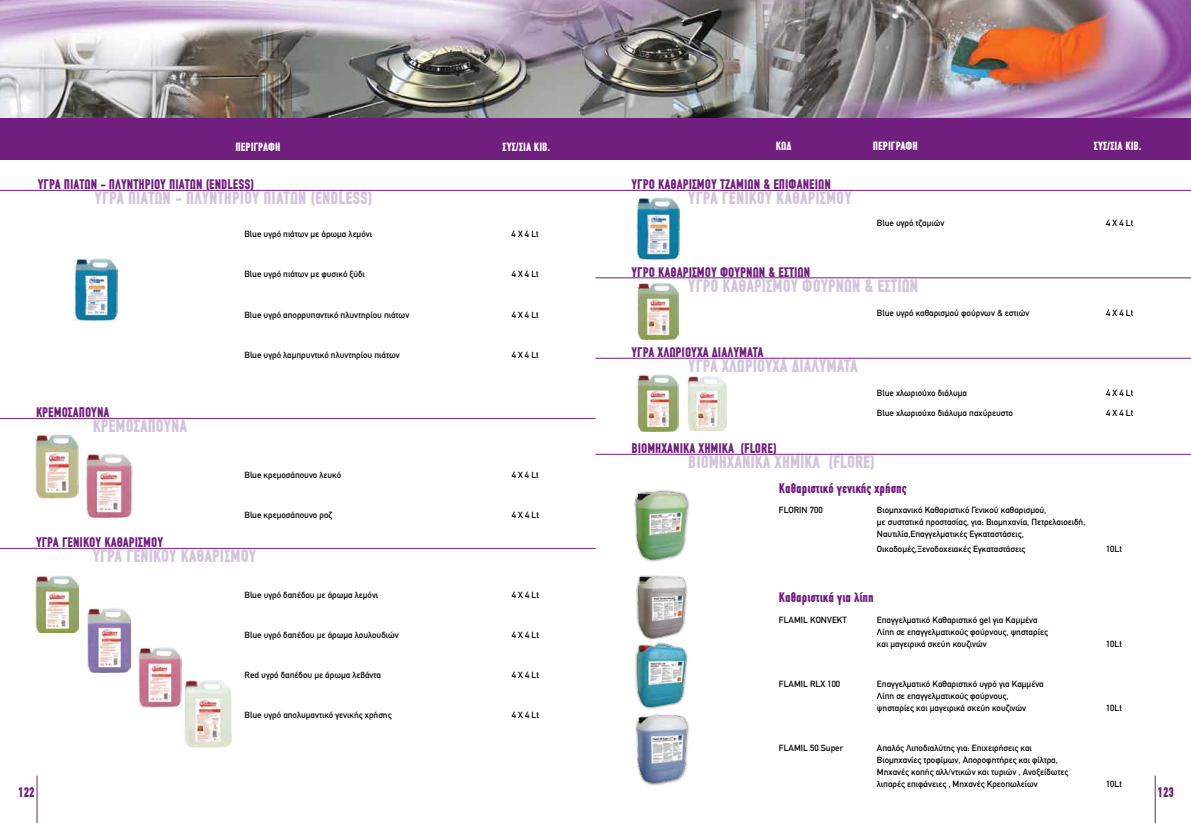
<style>
.page{position:relative;width:1191px;height:823px;background:#fff}
.page>*{position:absolute;margin:0;border:0;box-sizing:border-box;transform-origin:0 0}
.t1{font:900 18px "PF Din Text Compressed";color:#d3c4dc}
.t2{font:900 14px "PF Din Text Compressed";color:#711f7e}
.t3{font:900 12px "PF Din Text Compressed";color:#fff}
.t4{font:500 9px/12px "PF Din Text";color:#000}
</style>
<div class="page">
<img style="left:0;top:0;width:1191px;height:118px">
<hr style="left:1155px;top:775px;width:1px;height:47px;background:#711f7e">
<hr style="left:37px;top:775px;width:1px;height:47px;background:#711f7e">
<div style="left:0;top:118px;width:1191px;height:42px;background:#711f7e"></div>
<hr style="left:0;top:190px;width:1191px;height:1px;background:#711f7e">
<hr style="left:0;top:418px;width:595px;height:1px;background:#711f7e">
<hr style="left:595px;top:277px;width:596px;height:1px;background:#711f7e">
<hr style="left:595px;top:358px;width:596px;height:1px;background:#711f7e">
<hr style="left:595px;top:454px;width:596px;height:1px;background:#711f7e">
<hr style="left:0;top:548px;width:595px;height:1px;background:#711f7e">
<div style="left:633px;top:489px;width:57px;height:73px;background:#000;opacity:.6"></div>
<img style="left:633px;top:489px;width:56px;height:72px">
<img style="left:636px;top:575px;width:51px;height:64px">
<div style="left:635px;top:640px;width:54px;height:68px;background:#000;opacity:.6"></div>
<img style="left:635px;top:641px;width:52px;height:68px">
<div style="left:634px;top:712px;width:56px;height:73px;background:#000;opacity:.6"></div>
<img style="left:634px;top:712px;width:55px;height:72px">
<img style="left:74px;top:258px;width:43px;height:62px">
<img style="left:636px;top:197px;width:43px;height:62px">
<img style="left:36px;top:575px;width:43px;height:57px">
<img style="left:139px;top:646px;width:43px;height:61px">
<img style="left:88px;top:607px;width:42px;height:64px">
<img style="left:183px;top:680px;width:49px;height:67px">
<img style="left:35px;top:432px;width:43px;height:66px">
<img style="left:86px;top:453px;width:46px;height:66px">
<img style="left:638px;top:281px;width:40px;height:58px">
<img style="left:638px;top:373px;width:40px;height:58px">
<img style="left:687px;top:376px;width:39px;height:54px">
<h3 class="t3" style="left:235px;top:139px;width:47px">ΠΕΡΙΓΡΑΦΗ</h3>
<h3 class="t3" style="left:502px;top:139px;width:49px">ΣΥΣ/ΣΙΑ ΚΙΒ.</h3>
<h3 class="t3" style="left:776px;top:139px;width:17px">ΚΩΔ</h3>
<h3 class="t3" style="left:873px;top:139px;width:47px">ΠΕΡΙΓΡΑΦΗ</h3>
<h3 class="t3" style="left:1094px;top:139px;width:49px">ΣΥΣ/ΣΙΑ ΚΙΒ.</h3>
<h2 class="t2" style="left:38px;top:176px;width:218px">ΥΓΡΑ ΠΙΑΤΩΝ - ΠΛΥΝΤΗΡΙΟΥ ΠΙΑΤΩΝ (ENDLESS)</h2>
<h2 class="t2" style="left:631px;top:176px;width:201px">ΥΓΡΟ ΚΑΘΑΡΙΣΜΟΥ ΤΖΑΜΙΩΝ &amp; ΕΠΙΦΑΝΕΙΩΝ</h2>
<h1 class="t1" style="left:95px;top:187px;width:279px">ΥΓΡΑ ΠΙΑΤΩΝ - ΠΛΥΝΤΗΡΙΟΥ ΠΙΑΤΩΝ (ENDLESS)</h1>
<h1 class="t1" style="left:688px;top:187px;width:165px">ΥΓΡΑ ΓΕΝΙΚΟΥ ΚΑΘΑΡΙΣΜΟΥ</h1>
<p class="t4" style="left:877px;top:217px;width:69px">Blue υγρό τζαμιών</p>
<p class="t4" style="left:1106px;top:217px;width:29px">4X4Lt</p>
<h2 class="t2" style="left:36px;top:403px;width:75px">ΚΡΕΜΟΣΑΠΟΥΝΑ</h2>
<h1 class="t1" style="left:93px;top:415px;width:96px">ΚΡΕΜΟΣΑΠΟΥΝΑ</h1>
<h2 class="t2" style="left:36px;top:533px;width:129px">ΥΓΡΑ ΓΕΝΙΚΟΥ ΚΑΘΑΡΙΣΜΟΥ</h2>
<p class="t4" style="left:244px;top:228px;width:129px">Blue υγρό πιάτων με άρωμα λεμόνι</p>
<p class="t4" style="left:511px;top:228px;width:29px">4X4Lt</p>
<p class="t4" style="left:244px;top:268px;width:122px">Blue υγρό πιάτων με φυσικό ξύδι</p>
<p class="t4" style="left:511px;top:268px;width:29px">4X4Lt</p>
<p class="t4" style="left:244px;top:308px;width:166px">Blue υγρό απορρυπαντικό πλυντηρίου πιάτων</p>
<p class="t4" style="left:511px;top:308px;width:29px">4X4Lt</p>
<p class="t4" style="left:244px;top:348px;width:157px">Blue υγρό λαμπρυντικό πλυντηρίου πιάτων</p>
<p class="t4" style="left:511px;top:348px;width:29px">4X4Lt</p>
<p class="t4" style="left:244px;top:468px;width:98px">Blue κρεμοσάπουνο λευκό</p>
<p class="t4" style="left:512px;top:468px;width:29px">4X4Lt</p>
<p class="t4" style="left:245px;top:508px;width:89px">Blue κρεμοσάπουνο ροζ</p>
<p class="t4" style="left:512px;top:508px;width:29px">4X4Lt</p>
<h1 class="t1" style="left:93px;top:545px;width:165px">ΥΓΡΑ ΓΕΝΙΚΟΥ ΚΑΘΑΡΙΣΜΟΥ</h1>
<p class="t4" style="left:245px;top:588px;width:135px">Blue υγρό δαπέδου με άρωμα λεμόνι</p>
<p class="t4" style="left:512px;top:588px;width:29px">4X4Lt</p>
<p class="t4" style="left:245px;top:628px;width:156px">Blue υγρό δαπέδου με άρωμα λουλουδιών</p>
<p class="t4" style="left:512px;top:628px;width:29px">4X4Lt</p>
<p class="t4" style="left:245px;top:668px;width:138px">Red υγρό δαπέδου με άρωμα λεβάντα</p>
<p class="t4" style="left:512px;top:668px;width:29px">4X4Lt</p>
<p class="t4" style="left:245px;top:708px;width:148px">Blue υγρό απολυμαντικό γενικής χρήσης</p>
<p class="t4" style="left:512px;top:708px;width:29px">4X4Lt</p>
<h2 class="t2" style="left:631px;top:263px;width:180px">ΥΓΡΟ ΚΑΘΑΡΙΣΜΟΥ ΦΟΥΡΝΩΝ &amp; ΕΣΤΙΩΝ</h2>
<h1 class="t1" style="left:688px;top:274px;width:231px">ΥΓΡΟ ΚΑΘΑΡΙΣΜΟΥ ΦΟΥΡΝΩΝ &amp; ΕΣΤΙΩΝ</h1>
<h2 class="t2" style="left:631px;top:343px;width:133px">ΥΓΡΑ ΧΛΩΡΙΟΥΧΑ ΔΙΑΛΥΜΑΤΑ</h2>
<h1 class="t1" style="left:688px;top:355px;width:171px">ΥΓΡΑ ΧΛΩΡΙΟΥΧΑ ΔΙΑΛΥΜΑΤΑ</h1>
<p class="t4" style="left:877px;top:307px;width:154px">Blue υγρό καθαρισμού φούρνων &amp; εστιών</p>
<p class="t4" style="left:1106px;top:307px;width:29px">4X4Lt</p>
<p class="t4" style="left:877px;top:387px;width:92px">Blue χλωριούχο διάλυμα</p>
<p class="t4" style="left:1106px;top:387px;width:29px">4X4Lt</p>
<p class="t4" style="left:877px;top:407px;width:137px">Blue χλωριούχο διάλυμα παχύρευστο</p>
<p class="t4" style="left:1106px;top:407px;width:29px">4X4Lt</p>
<h2 class="t2" style="left:631px;top:439px;width:147px">ΒΙΟΜΗΧΑΝΙΚΑ ΧΗΜΙΚΑ (FLORE)</h2>
<h1 class="t1" style="left:688px;top:451px;width:188px">ΒΙΟΜΗΧΑΝΙΚΑ ΧΗΜΙΚΑ (FLORE)</h1>
<h2 class="t2" style="left:779px;top:479px;width:129px">Καθαριστικό γενικής χρήσης</h2>
<p class="t4" style="left:779px;top:503px;width:45px">FLORIN 700</p>
<p class="t4" style="left:877px;top:503px;width:210px">Βιομηχανικό Καθαριστικό Γενικού καθαρισμού,<br>με συστατικά προστασίας, για: Βιομηχανία, Πετρελαιοειδή,<br>Ναυτιλία,Επαγγελματικές Εγκαταστάσεις,</p>
<p class="t4" style="left:877px;top:542px;width:150px">Οικοδομές,Ξενοδοχειακές Εγκαταστάσεις</p>
<p class="t4" style="left:1106px;top:542px;width:17px">10Lt</p>
<h2 class="t2" style="left:779px;top:589px;width:96px">Καθαριστικά για λίπη</h2>
<p class="t4" style="left:779px;top:613px;width:70px">FLAMIL KONVEKT</p>
<p class="t4" style="left:877px;top:613px;width:172px">Επαγγελματικό Καθαριστικό gel για Καμμένα<br>Λίπη σε επαγγελματικούς φούρνους, ψησταρίες και μαγειρικά σκεύη κουζινών</p>
<p class="t4" style="left:1106px;top:637px;width:17px">10Lt</p>
<p class="t4" style="left:779px;top:677px;width:63px">FLAMIL RLX 100</p>
<p class="t4" style="left:877px;top:677px;width:168px">Επαγγελματικό Καθαριστικό υγρό για Καμμένα<br>Λίπη σε επαγγελματικούς φούρνους, ψησταρίες και μαγειρικά σκεύη κουζινών</p>
<p class="t4" style="left:1106px;top:701px;width:17px">10Lt</p>
<p class="t4" style="left:779px;top:741px;width:66px">FLAMIL 50 Super</p>
<p class="t4" style="left:877px;top:741px;width:193px">Απαλός Λιποδιαλύτης για: Επιχειρήσεις και Βιομηχανίες τροφίμων, Αποροφητήρες και φίλτρα, Μηχανές κοπής αλλ/ντικών και τυριών , Ανοξείδωτες λιπαρές επιφάνειες , Μηχανές Κρεοπωλείων</p>
<p class="t4" style="left:1106px;top:777px;width:17px">10Lt</p>
<h2 class="t2" style="left:18px;top:783px;width:18px">122</h2>
<h2 class="t2" style="left:1157px;top:783px;width:18px">123</h2>
</div>
